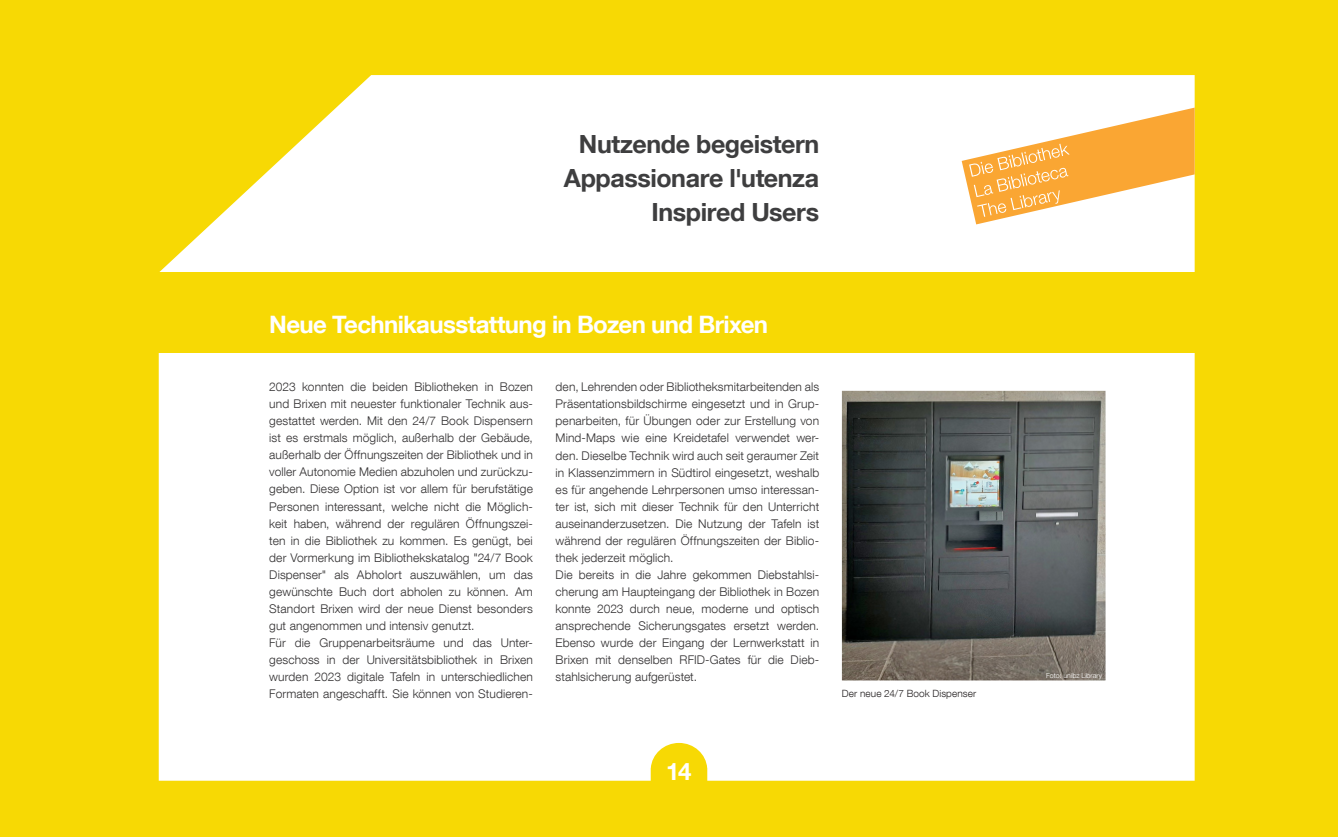
<style>
.page{position:relative;width:1338px;height:837px;background:#fff}
.page>*{position:absolute;margin:0;border:0;box-sizing:border-box;transform-origin:0 0}
.JB_2020_Kapitelüberschrift_grau_BOLD{font:700 25px "Helvetica Neue LT Com";letter-spacing:-.015em;color:#3e3e3f}
.t1{font:700 25px/34px "Helvetica Neue LT Com";letter-spacing:-.015em;color:#4b4c4d}
.JB_2018_Einzelüberschriften{font:700 24px "Helvetica Neue LT Com";letter-spacing:-.025em;color:#fff}
.t2{font:300 12px/17px "Helvetica Neue LT Com";letter-spacing:.01em;color:#312f30;text-align:justify}
.JB_2016_Bildunterschrift{font:300 10px "Helvetica Neue LT Com";letter-spacing:.01em;color:#231f20}
.JB_2016_Foto_Urheber{font:300 7px "Helvetica Neue LT Com";color:#fff}
</style>
<div class="page">
<div style="left:0;top:0;width:1338px;height:836px;background:#f7d904"></div>
<div style="left:159px;top:75px;width:1036px;height:705px;background:#fff"></div>
<svg style="left:962px;top:107px;width:233px;height:117px;background:#fcd094"></svg>
<svg style="left:651px;top:742px;width:56px;height:38px"></svg>
<div style="left:101px;top:272px;width:1163px;height:80px;background:#f7d904"></div>
<img style="left:842px;top:390px;width:264px;height:290px">
<h1 class="t1" style="left:554px;top:126px;width:266px;text-indent:-56px">Die Nutzer:in en<br>Appassionare gli utenti</h1>
<p class="JB_2020_Kapitelüberschrift_grau_BOLD" style="left:579px;top:128px;width:242px">Nutzende begeistern</p>
<p class="JB_2020_Kapitelüberschrift_grau_BOLD" style="left:564px;top:162px;width:257px">Appassionare l'utenza</p>
<p class="JB_2020_Kapitelüberschrift_grau_BOLD" style="left:651px;top:196px;width:169px">Inspired Users</p>
<p class="JB_2018_Einzelüberschriften" style="left:269px;top:309px;width:500px">Neue Technikausstattung in Bozen und Brixen</p>
<p class="t2" style="left:269px;top:378px;width:265px">2023 konnten die beiden Bibliotheken in Bozen und Brixen mit neuester funktionaler Technik aus&shy;gestattet werden. Mit den 24/7 Book Dispensern ist es erstmals möglich, außerhalb der Gebäude, außerhalb der Öffnungszeiten der Bibliothek und in voller Autonomie Medien abzuholen und zurückzu&shy;geben. Diese Option ist vor allem für berufstätige Personen interessant, welche nicht die Möglich&shy;keit haben, während der regulären Öffnungszei&shy;ten in die Bibliothek zu kommen. Es genügt, bei der Vormerkung im Bibliothekskatalog "24/7 Book Dispenser" als Abholort auszuwählen, um das gewünschte Buch dort abholen zu können. Am Standort Brixen wird der neue Dienst besonders gut angenommen und intensiv genutzt.</p>
<p class="t2" style="left:269px;top:633px;width:265px">Für die Gruppenarbeitsräume und das Unter&shy;geschoss in der Universitätsbibliothek in Brixen wurden 2023 digitale Tafeln in unterschiedlichen Formaten angeschafft. Sie können von Studieren-</p>
<p class="t2" style="left:556px;top:378px;width:265px">den, Lehrenden oder Bibliotheksmitarbeitenden als Präsentationsbildschirme eingesetzt und in Grup&shy;penarbeiten, für Übungen oder zur Erstellung von Mind-Maps wie eine Kreidetafel verwendet wer&shy;den. Dieselbe Technik wird auch seit geraumer Zeit in Klassenzimmern in Südtirol eingesetzt, weshalb es für angehende Lehrpersonen umso interessan&shy;ter ist, sich mit dieser Technik für den Unterricht auseinanderzusetzen. Die Nutzung der Tafeln ist während der regulären Öffnungszeiten der Biblio&shy;thek jederzeit möglich.</p>
<p class="t2" style="left:556px;top:565px;width:265px">Die bereits in die Jahre gekommen Diebstahlsi&shy;cherung am Haupteingang der Bibliothek in Bozen konnte 2023 durch neue, moderne und optisch ansprechende Sicherungsgates ersetzt werden.<br>Ebenso wurde der Eingang der Lernwerkstatt in Brixen mit denselben RFID-Gates für die Dieb&shy;stahlsicherung aufgerüstet.</p>
<p class="JB_2016_Bildunterschrift" style="left:842px;top:687px;width:136px">Der neue 24/7 Book Dispenser</p>
<p class="JB_2018_Einzelüberschriften" style="left:666px;top:756px;width:27px">14</p>
<p class="JB_2016_Foto_Urheber" style="left:1046px;top:671px;width:57px">Foto: unibz Library</p>
</div>
